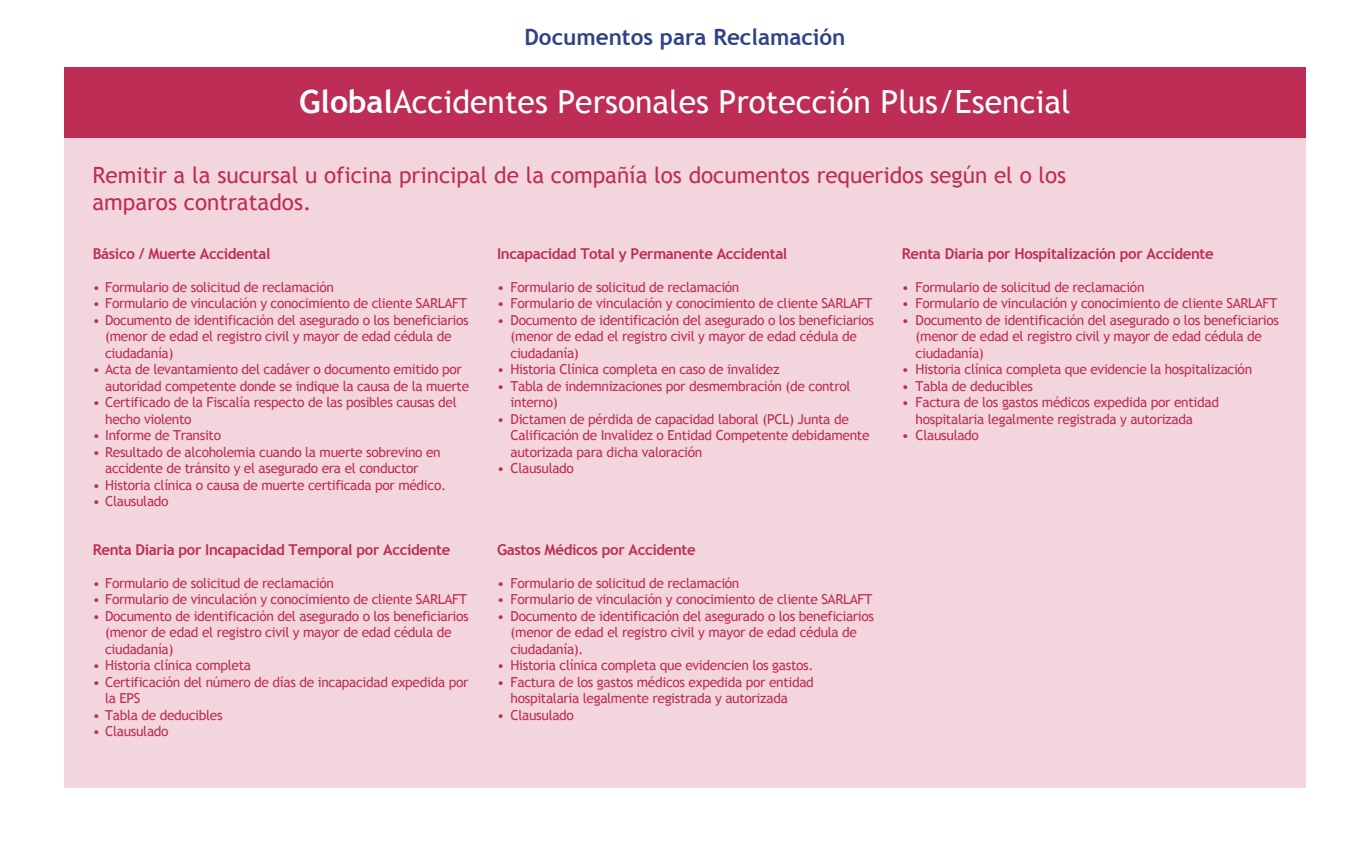
<style>
.page{position:relative;width:1370px;height:859px;background:#fff}
.page>*{position:absolute;margin:0;border:0;box-sizing:border-box;transform-origin:0 0}
.t1{font:32px "Trebuchet MS";color:#fff}
.t2{font:22.5px/27px "Trebuchet MS";color:#be2d55}
.t3{font:700 22.5px "Trebuchet MS";color:#304287}
.t4{font:700 15px "Trebuchet MS";letter-spacing:-.025em;color:#be2d55}
.t5{font:13.75px/16.5px "Trebuchet MS";letter-spacing:-.025em;color:#be2d55}
.s1{font-weight:700}
</style>
<div class="page">
<div style="left:64px;top:68px;width:1241px;height:719px;background:#f2d5dd"></div>
<div style="left:64px;top:68px;width:1241px;height:70px;background:#be2d55"></div>
<h2 class="t3" style="left:524px;top:23px;width:322px">Documentos para Reclamación</h2>
<h1 class="t1" style="left:299px;top:83px;width:773px"><span class="s1">Global</span>Accidentes Personales Protección Plus/Esencial</h1>
<h2 class="t2" style="left:92px;top:162px;width:975px">Remitir a la sucursal u oficina principal de la compañía los documentos requeridos según el o los amparos contratados.</h2>
<p class="t4" style="left:93px;top:244px;width:179px">Básico / Muerte Accidental</p>
<p class="t5" style="left:93px;top:278px;width:243px">• Formulario de solicitud de reclamación</p>
<p class="t5" style="left:93px;top:295px;width:376px">• Formulario de vinculación y conocimiento de cliente SARLAFT</p>
<p class="t5" style="left:93px;top:311px;width:378px">• Documento de identificación del asegurado o los beneficiarios</p>
<p class="t5" style="left:93px;top:361px;width:371px">• Acta de levantamiento del cadáver o documento emitido por</p>
<p class="t5" style="left:93px;top:394px;width:366px">• Certificado de la Fiscalía respecto de las posibles causas del</p>
<p class="t5" style="left:93px;top:427px;width:130px">• Informe de Transito</p>
<p class="t5" style="left:93px;top:443px;width:349px">• Resultado de alcoholemia cuando la muerte sobrevino en</p>
<p class="t5" style="left:93px;top:476px;width:355px">• Historia clínica o causa de muerte certificada por médico.</p>
<p class="t5" style="left:93px;top:493px;width:77px">• Clausulado</p>
<p class="t4" style="left:93px;top:540px;width:359px">Renta Diaria por Incapacidad Temporal por Accidente</p>
<p class="t5" style="left:93px;top:574px;width:243px">• Formulario de solicitud de reclamación</p>
<p class="t5" style="left:93px;top:591px;width:376px">• Formulario de vinculación y conocimiento de cliente SARLAFT</p>
<p class="t5" style="left:93px;top:607px;width:378px">• Documento de identificación del asegurado o los beneficiarios</p>
<p class="t5" style="left:93px;top:657px;width:160px">• Historia clínica completa</p>
<p class="t5" style="left:93px;top:673px;width:377px">• Certificación del número de días de incapacidad expedida por</p>
<p class="t5" style="left:93px;top:706px;width:131px">• Tabla de deducibles</p>
<p class="t5" style="left:93px;top:723px;width:77px">• Clausulado</p>
<p class="t4" style="left:497px;top:244px;width:292px">Incapacidad Total y Permanente Accidental</p>
<p class="t5" style="left:497px;top:278px;width:244px">• Formulario de solicitud de reclamación</p>
<p class="t5" style="left:497px;top:295px;width:377px">• Formulario de vinculación y conocimiento de cliente SARLAFT</p>
<p class="t5" style="left:497px;top:311px;width:378px">• Documento de identificación del asegurado o los beneficiarios</p>
<p class="t5" style="left:497px;top:361px;width:284px">• Historia Clínica completa en caso de invalidez</p>
<p class="t5" style="left:497px;top:377px;width:355px">• Tabla de indemnizaciones por desmembración (de control</p>
<p class="t5" style="left:497px;top:410px;width:353px">• Dictamen de pérdida de capacidad laboral (PCL) Junta de</p>
<p class="t5" style="left:497px;top:460px;width:78px">• Clausulado</p>
<p class="t4" style="left:902px;top:244px;width:313px">Renta Diaria por Hospitalización por Accidente</p>
<p class="t5" style="left:902px;top:279px;width:9px;text-align:justify">• • •</p>
<p class="t5" style="left:915px;top:278px;width:365px">Formulario de solicitud de reclamación<br>Formulario de vinculación y conocimiento de cliente SARLAFT Documento de identificación del asegurado o los beneficiarios (menor de edad el registro civil y mayor de edad cédula de ciudadanía)<br>Historia clínica completa que evidencie la hospitalización Tabla de deducibles<br>Factura de los gastos médicos expedida por entidad hospitalaria legalmente registrada y autorizada<br>Clausulado</p>
<p class="t5" style="left:105px;top:328px;width:348px">(menor de edad el registro civil y mayor de edad cédula de ciudadanía)</p>
<p class="t5" style="left:105px;top:377px;width:365px">autoridad competente donde se indique la causa de la muerte</p>
<p class="t5" style="left:105px;top:410px;width:88px">hecho violento</p>
<p class="t5" style="left:105px;top:460px;width:315px">accidente de tránsito y el asegurado era el conductor</p>
<p class="t5" style="left:510px;top:328px;width:348px">(menor de edad el registro civil y mayor de edad cédula de ciudadanía)</p>
<p class="t5" style="left:510px;top:394px;width:49px">interno)</p>
<p class="t5" style="left:510px;top:427px;width:360px">Calificación de Invalidez o Entidad Competente debidamente autorizada para dicha valoración</p>
<p class="t5" style="left:902px;top:361px;width:9px;text-align:justify">• • •</p>
<p class="t5" style="left:902px;top:427px;width:9px">•</p>
<p class="t4" style="left:497px;top:540px;width:200px">Gastos Médicos por Accidente</p>
<p class="t5" style="left:497px;top:574px;width:244px">• Formulario de solicitud de reclamación</p>
<p class="t5" style="left:497px;top:591px;width:377px">• Formulario de vinculación y conocimiento de cliente SARLAFT</p>
<p class="t5" style="left:497px;top:607px;width:378px">• Documento de identificación del asegurado o los beneficiarios</p>
<p class="t5" style="left:497px;top:657px;width:318px">• Historia clínica completa que evidencien los gastos.</p>
<p class="t5" style="left:497px;top:673px;width:318px">• Factura de los gastos médicos expedida por entidad</p>
<p class="t5" style="left:497px;top:706px;width:78px">• Clausulado</p>
<p class="t5" style="left:105px;top:624px;width:348px">(menor de edad el registro civil y mayor de edad cédula de ciudadanía)</p>
<p class="t5" style="left:105px;top:690px;width:37px">la EPS</p>
<p class="t5" style="left:510px;top:624px;width:348px">(menor de edad el registro civil y mayor de edad cédula de ciudadanía).</p>
<p class="t5" style="left:510px;top:690px;width:279px">hospitalaria legalmente registrada y autorizada</p>
</div>
